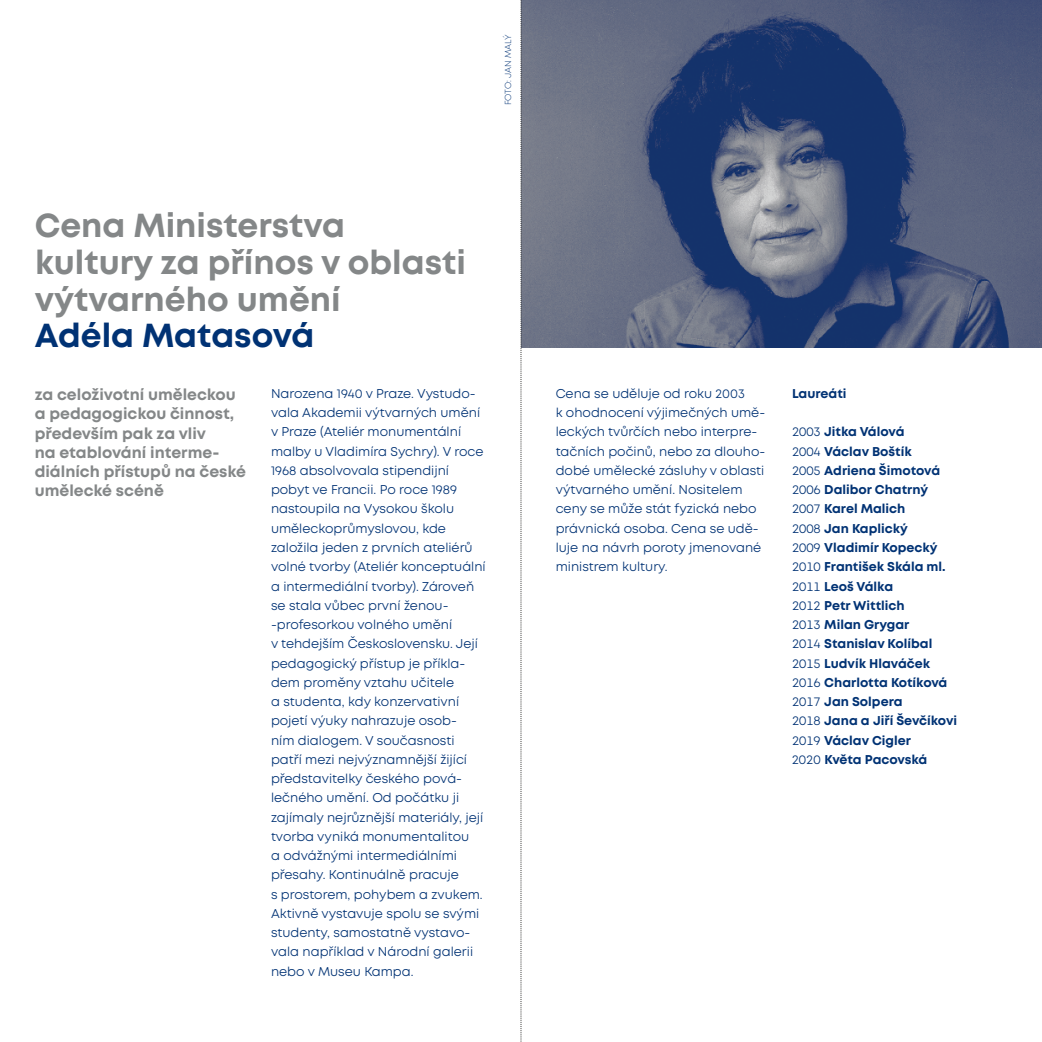
<style>
.page{position:relative;width:1042px;height:1042px;background:#fff}
.page>*{position:absolute;margin:0;border:0;box-sizing:border-box;transform-origin:0 0}
.t1{font:700 33.25px/36.8px "Mont";color:#848788}
.t2{font:700 33.25px "Mont";color:#003274}
.t3{font:700 15.75px/19.2px "Mont";color:#848788}
.t4{font:12.78px/19.2px "Mont";color:#003274}
.t5{font:700 12.78px/19.2px "Mont";color:#003274}
.t6{font:300 8.75px "Mont";letter-spacing:-.01em;color:#003274}
.s1{font-weight:400}
</style>
<div class="page">
<img style="left:522px;top:0;width:520px;height:347px">
<svg style="left:520px;top:0;width:2px;height:1042px"></svg>
<p class="t6" style="left:502px;top:105px;width:72px;rotate:-90deg">FOTO: JAN MALÝ</p>
<h1 class="t1" style="left:35px;top:207px;width:433px">Cena Ministerstva kultury za přínos v oblasti výtvarného umění</h1>
<h1 class="t2" style="left:35px;top:314px;width:281px">Adéla Matasová</h1>
<p class="t3" style="left:35px;top:385px;width:213px">za celoživotní uměleckou a pedagogickou činnost, především pak za vliv<br>na etablování interme&shy;diálních přístupů na české umělecké scéně</p>
<p class="t4" style="left:271px;top:384px;width:216px">Narozena 1940 v Praze. Vystudo&shy;vala Akademii výtvarných umění v Praze (Ateliér monumentální malby u Vladimíra Sychry). V roce<br>1968 absolvovala stipendijní pobyt ve Francii. Po roce 1989 nastoupila na Vysokou školu uměleckoprůmyslovou, kde založila jeden z prvních ateliérů volné tvorby (Ateliér konceptuální a intermediální tvorby). Zároveň se stala vůbec první ženou--profesorkou volného umění<br>v tehdejším Československu. Její pedagogický přístup je příkla&shy;dem proměny vztahu učitele<br>a studenta, kdy konzervativní pojetí výuky nahrazuje osob-<br>ním dialogem. V současnosti patří mezi nejvýznamnější žijící představitelky českého pová&shy;lečného umění. Od počátku ji zajímaly nejrůznější materiály, její tvorba vyniká monumentalitou<br>a odvážnými intermediálními přesahy. Kontinuálně pracuje<br>s prostorem, pohybem a zvukem.<br>Aktivně vystavuje spolu se svými studenty, samostatně vystavo&shy;vala například v Národní galerii nebo v Museu Kampa.</p>
<p class="t4" style="left:556px;top:384px;width:211px">Cena se uděluje od roku 2003<br>k ohodnocení výjimečných umě&shy;leckých tvůrčích nebo interpre&shy;tačních počinů, nebo za dlouho&shy;dobé umělecké zásluhy v oblasti výtvarného umění. Nositelem ceny se může stát fyzická nebo právnická osoba. Cena se udě&shy;luje na návrh poroty jmenované ministrem kultury.</p>
<p class="t5" style="left:792px;top:384px;width:56px">Laureáti</p>
<p class="t5" style="left:792px;top:422px;width:167px"><span class="s1">2003</span> Jitka Válová<br><span class="s1">2004</span> Václav Boštík<br><span class="s1">2005</span> Adriena Šimotová<br><span class="s1">2006</span> Dalibor Chatrný<br><span class="s1">2007</span> Karel Malich<br><span class="s1">2008</span> Jan Kaplický<br><span class="s1">2009</span> Vladimír Kopecký<br><span class="s1">2010</span> František Skála ml.<br><span class="s1">2011</span> Leoš Válka<br><span class="s1">2012</span> Petr Wittlich<br><span class="s1">2013</span> Milan Grygar<br><span class="s1">2014</span> Stanislav Kolíbal<br><span class="s1">2015</span> Ludvík Hlaváček<br><span class="s1">2016</span> Charlotta Kotíková<br><span class="s1">2017</span> Jan Solpera<br><span class="s1">2018</span> Jana a Jiří Ševčíkovi<br><span class="s1">2019</span> Václav Cigler<br><span class="s1">2020</span> Květa Pacovská</p>
</div>
